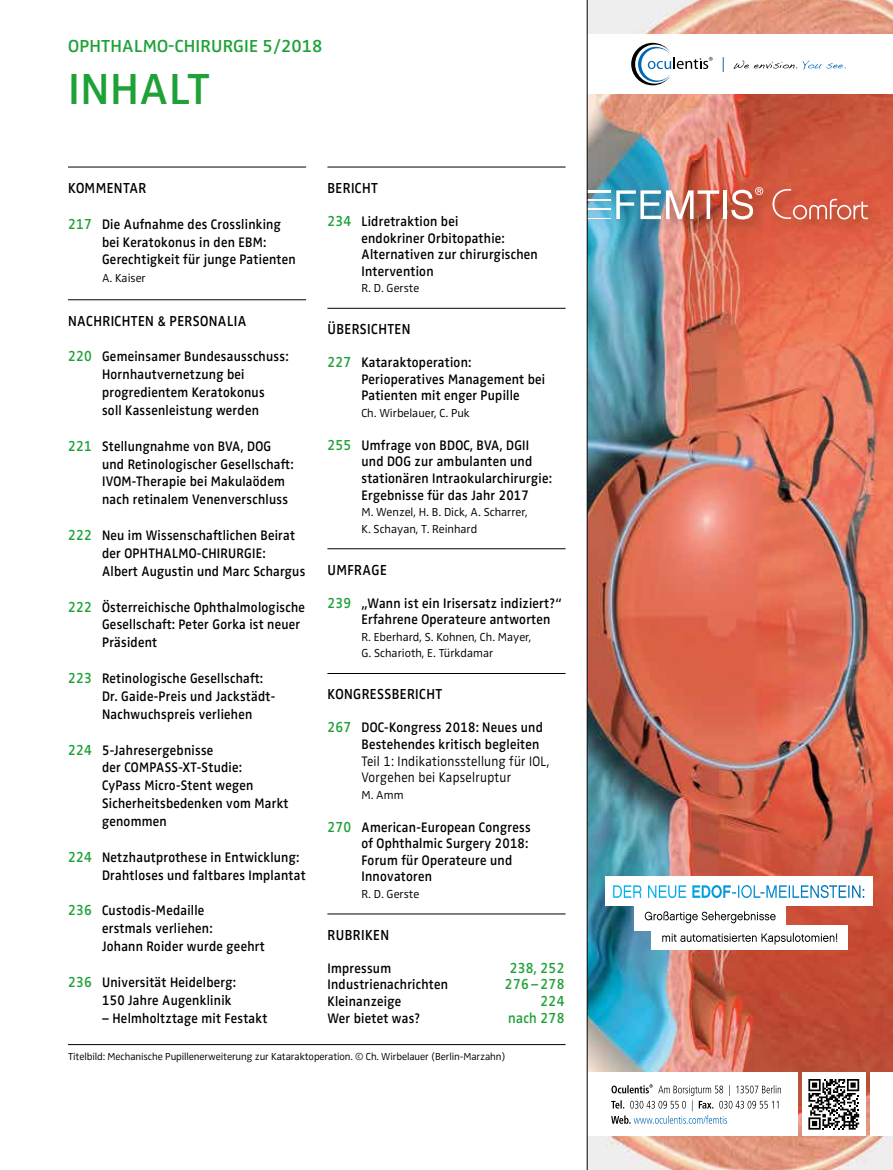
<style>
.page{position:relative;width:893px;height:1170px;background:#fff}
.page>*{position:absolute;margin:0;border:0;box-sizing:border-box;transform-origin:0 0}
.t1{font:600 45px "Zwo Pro";letter-spacing:.01em;color:#1fa138}
.t2{font:600 18px "Zwo Pro";letter-spacing:.01em;color:#1fa138}
.t3{font:600 15px "Zwo Pro";letter-spacing:.03em;color:#000;scale:.9 1}
.t4{font:600 15px "Zwo Pro";letter-spacing:.02em;color:#1fa138;scale:.9 1}
.t5{font:600 14.25px/17.9px "Zwo Pro";letter-spacing:.02em;color:#000;scale:.9 1}
.t6{font:300 14.25px/16.5px "Zwo Pro";letter-spacing:.02em;color:#000;scale:.9 1}
.t7{font:300 12px/16.5px "Zwo Pro";color:#000}
.t8{font:300 10.5px "Zwo Pro";letter-spacing:-.01em;color:#000}
.s1{font-size:15px;color:#1fa138}
</style>
<div class="page">
<hr style="left:68px;top:167px;width:238px;height:1px;background:#000">
<hr style="left:68px;top:299px;width:238px;height:1px;background:#000">
<hr style="left:327px;top:167px;width:239px;height:1px;background:#000">
<hr style="left:327px;top:308px;width:239px;height:1px;background:#000">
<hr style="left:327px;top:548px;width:239px;height:1px;background:#000">
<hr style="left:327px;top:673px;width:239px;height:1px;background:#000">
<hr style="left:327px;top:913px;width:239px;height:1px;background:#000">
<img style="left:587px;top:0;width:306px;height:1169px">
<hr style="left:68px;top:1044px;width:498px;height:1px;background:#000">
<p class="t2" style="left:68px;top:33px;width:256px">OPHTHALMO-CHIRURGIE 5/2018</p>
<h1 class="t1" style="left:68px;top:55px;width:143px">INHALT</h1>
<p class="t3" style="left:327px;top:176px;width:58px">BERICHT</p>
<p class="t5" style="left:361px;top:212px;width:198px;line-height:16.5px;text-indent:-34px"><span class="s1">234</span> Lidretraktion bei<br>endokriner Orbitopathie:<br>Alternativen zur chirurgischen<br>Intervention</p>
<p class="t7" style="left:361px;top:279px;width:59px">R. D. Gerste</p>
<p class="t3" style="left:327px;top:318px;width:94px">ÜBERSICHTEN</p>
<p class="t5" style="left:361px;top:353px;width:206px;line-height:16.5px;text-indent:-34px"><span class="s1">227</span> Kataraktoperation:<br>Perioperatives Management bei<br>Patienten mit enger Pupille</p>
<p class="t7" style="left:361px;top:404px;width:110px">Ch. Wirbelauer, C. Puk</p>
<p class="t5" style="left:361px;top:436px;width:213px;line-height:16.5px;text-indent:-34px"><span class="s1">255</span> Umfrage von BDOC, BVA, DGII und DOG zur ambulanten und stationären Intraokularchirurgie:<br>Ergebnisse für das Jahr 2017</p>
<p class="t7" style="left:361px;top:503px;width:168px">M. Wenzel, H. B. Dick, A. Scharrer,<br>K. Schayan, T. Reinhard</p>
<p class="t3" style="left:327px;top:558px;width:67px">UMFRAGE</p>
<p class="t5" style="left:361px;top:593px;width:224px;line-height:16.5px;text-indent:-34px"><span class="s1">239</span> „Wann ist ein Irisersatz indiziert?“<br>Erfahrene Operateure antworten</p>
<p class="t7" style="left:361px;top:627px;width:171px">R. Eberhard, S. Kohnen, Ch. Mayer,<br>G. Scharioth, E. Türkdamar</p>
<p class="t3" style="left:327px;top:683px;width:129px">KONGRESSBERICHT</p>
<p class="t5" style="left:327px;top:718px;width:241px;line-height:16.5px;text-align:right"><span class="s1">267</span> DOC-Kongress 2018: Neues und<br>Bestehendes kritisch begleiten</p>
<p class="t6" style="left:361px;top:751px;width:210px">Teil 1: Indikationsstellung für IOL,<br>Vorgehen bei Kapselruptur</p>
<p class="t7" style="left:361px;top:785px;width:44px">M. Amm</p>
<p class="t5" style="left:361px;top:817px;width:190px;line-height:16.5px;text-indent:-34px"><span class="s1">270</span> American-European Congress of Ophthalmic Surgery 2018:<br>Forum für Operateure und<br>Innovatoren</p>
<p class="t7" style="left:361px;top:884px;width:59px">R. D. Gerste</p>
<p class="t3" style="left:327px;top:923px;width:70px">RUBRIKEN</p>
<p class="t5" style="left:327px;top:958px;width:72px">Impressum</p>
<p class="t4" style="left:510px;top:956px;width:62px">238, 252</p>
<p class="t5" style="left:327px;top:974px;width:136px">Industrienachrichten</p>
<p class="t4" style="left:505px;top:972px;width:68px">276 – 278</p>
<p class="t5" style="left:327px;top:991px;width:84px">Kleinanzeige</p>
<p class="t4" style="left:541px;top:989px;width:28px">224</p>
<p class="t5" style="left:327px;top:1007px;width:105px">Wer bietet was?</p>
<p class="t4" style="left:508px;top:1005px;width:64px">nach 278</p>
<p class="t8" style="left:68px;top:1048px;width:439px">Titelbild: Mechanische Pupillenerweiterung zur Kataraktoperation. © Ch. Wirbelauer (Berlin-Marzahn)</p>
<p class="t3" style="left:68px;top:176px;width:89px">KOMMENTAR</p>
<p class="t5" style="left:102px;top:214px;width:217px;text-indent:-34px"><span class="s1">217</span> Die Aufnahme des Crosslinking bei Keratokonus in den EBM:<br>Gerechtigkeit für junge Patienten</p>
<p class="t7" style="left:102px;top:269px;width:45px">A. Kaiser</p>
<p class="t3" style="left:68px;top:309px;width:200px">NACHRICHTEN &amp; PERSONALIA</p>
<p class="t5" style="left:102px;top:347px;width:209px;text-indent:-34px"><span class="s1">220</span> Gemeinsamer Bundesausschuss:<br>Hornhautvernetzung bei progredientem Keratokonus<br>soll Kassenleistung werden</p>
<p class="t5" style="left:102px;top:436px;width:214px;text-indent:-34px"><span class="s1">221</span> Stellungnahme von BVA, DOG und Retinologischer Gesellschaft:<br>IVOM-Therapie bei Makulaödem nach retinalem Venenverschluss</p>
<p class="t5" style="left:102px;top:525px;width:227px;text-indent:-34px"><span class="s1">222</span> Neu im Wissenschaftlichen Beirat der OPHTHALMO-CHIRURGIE:<br>Albert Augustin und Marc Schargus</p>
<p class="t5" style="left:102px;top:597px;width:227px;text-indent:-34px"><span class="s1">222</span> Österreichische Ophthalmologische<br>Gesellschaft: Peter Gorka ist neuer<br>Präsident</p>
<p class="t5" style="left:102px;top:668px;width:194px;text-indent:-34px"><span class="s1">223</span> Retinologische Gesellschaft:<br>Dr. Gaide-Preis und Jackstädt-<br>Nachwuchspreis verliehen</p>
<p class="t5" style="left:102px;top:739px;width:209px;text-indent:-34px"><span class="s1">224</span> 5-Jahresergebnisse<br>der COMPASS-XT-Studie:<br>CyPass Micro-Stent wegen<br>Sicherheitsbedenken vom Markt genommen</p>
<p class="t5" style="left:102px;top:847px;width:228px;text-indent:-34px"><span class="s1">224</span> Netzhautprothese in Entwicklung:<br>Drahtloses und faltbares Implantat</p>
<p class="t5" style="left:102px;top:900px;width:182px;text-indent:-34px"><span class="s1">236</span> Custodis-Medaille<br>erstmals verliehen:<br>Johann Roider wurde geehrt</p>
<p class="t5" style="left:102px;top:972px;width:150px;text-indent:-34px"><span class="s1">236</span> Universität Heidelberg:<br>150 Jahre Augenklinik</p>
<p class="t5" style="left:102px;top:1007px;width:185px">– Helmholtztage mit Festakt</p>
</div>
